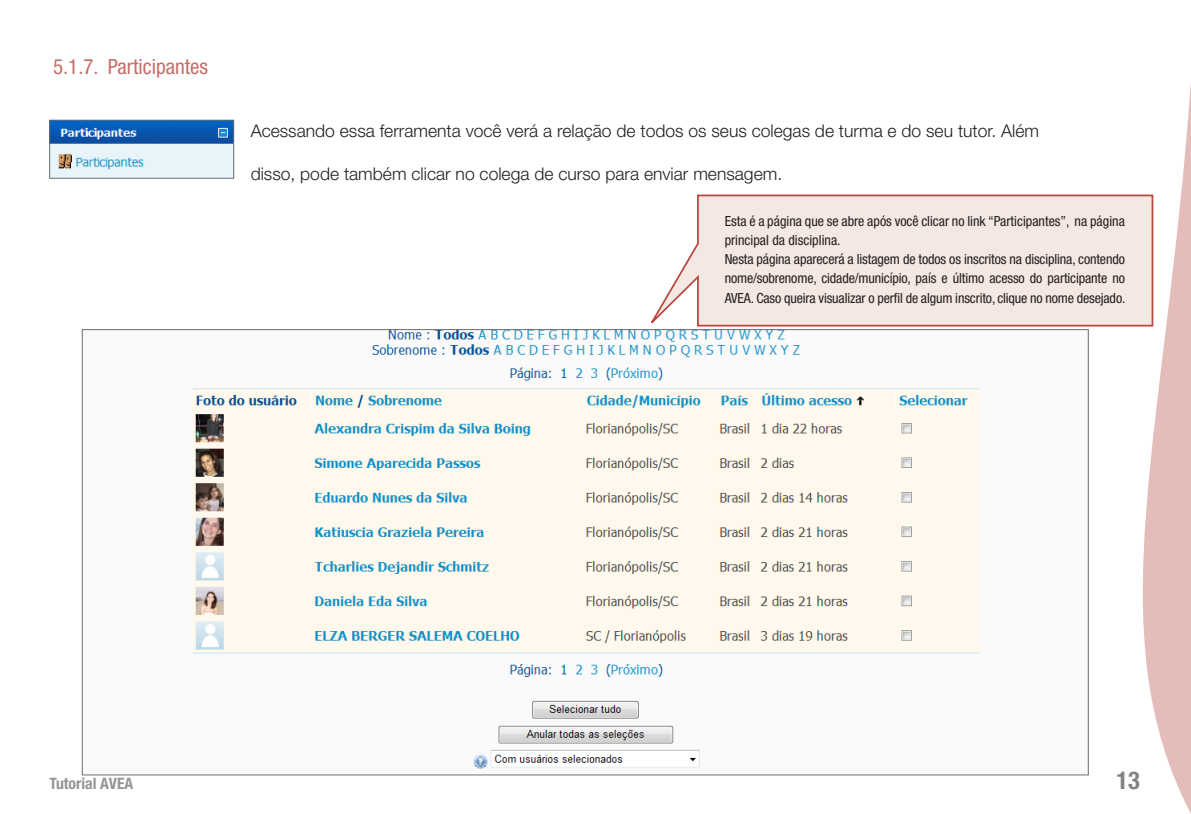
<style>
.page{position:relative;width:1191px;height:814px;background:#fff}
.page>*{position:absolute;margin:0;border:0;box-sizing:border-box;transform-origin:0 0}
.t1{font:700 condensed 24.5px "Helvetica Neue LT Std";color:#808285}
.Título_2{font:condensed 21px "Helvetica Neue LT Std";color:#c56d67}
.Corpo_Texto{font:300 17.5px "Helvetica Neue LT Std";color:#231f20}
.t2{font:700 condensed 15.75px "Helvetica Neue LT Std";color:#939598}
.Texto_Quadros_copy{font:condensed 14px/19.2px "Helvetica Neue LT Std";color:#231f20}
</style>
<div class="page">
<svg style="left:1142px;top:83px;width:49px;height:731px;fill:#e4bdba"></svg>
<img style="left:51px;top:122px;width:181px;height:55px">
<div style="left:49px;top:120px;width:185px;height:59px;border:1px solid #6c6d70"></div>
<img style="left:192px;top:331px;width:788px;height:438px">
<svg style="left:643px;top:194px;width:511px;height:139px;background:#f2e2de"></svg>
<p class="Título_2" style="left:53px;top:55px;width:156px">5.1.7. Participantes</p>
<p class="Corpo_Texto" style="left:251px;top:120px;width:790px">Acessando essa ferramenta você verá a relação de todos os seus colegas de turma e do seu tutor. Além</p>
<p class="Corpo_Texto" style="left:251px;top:162px;width:533px">disso, pode também clicar no colega de curso para enviar mensagem.</p>
<p class="Texto_Quadros_copy" style="left:724px;top:211px;width:402px">Esta é a página que se abre após você clicar no link “Participantes”, na página principal da disciplina.</p>
<p class="Texto_Quadros_copy" style="left:724px;top:249px;width:402px;text-align:justify">Nesta página aparecerá a listagem de todos os inscritos na disciplina, contendo nome/sobrenome, cidade/município, país e último acesso do participante no AVEA. Caso queira visualizar o perfil de algum inscrito, clique no nome desejado.</p>
<p class="t2" style="left:50px;top:773px;width:85px">Tutorial AVEA</p>
<h1 class="t1" style="left:1116px;top:765px;width:25px">13</h1>
</div>
